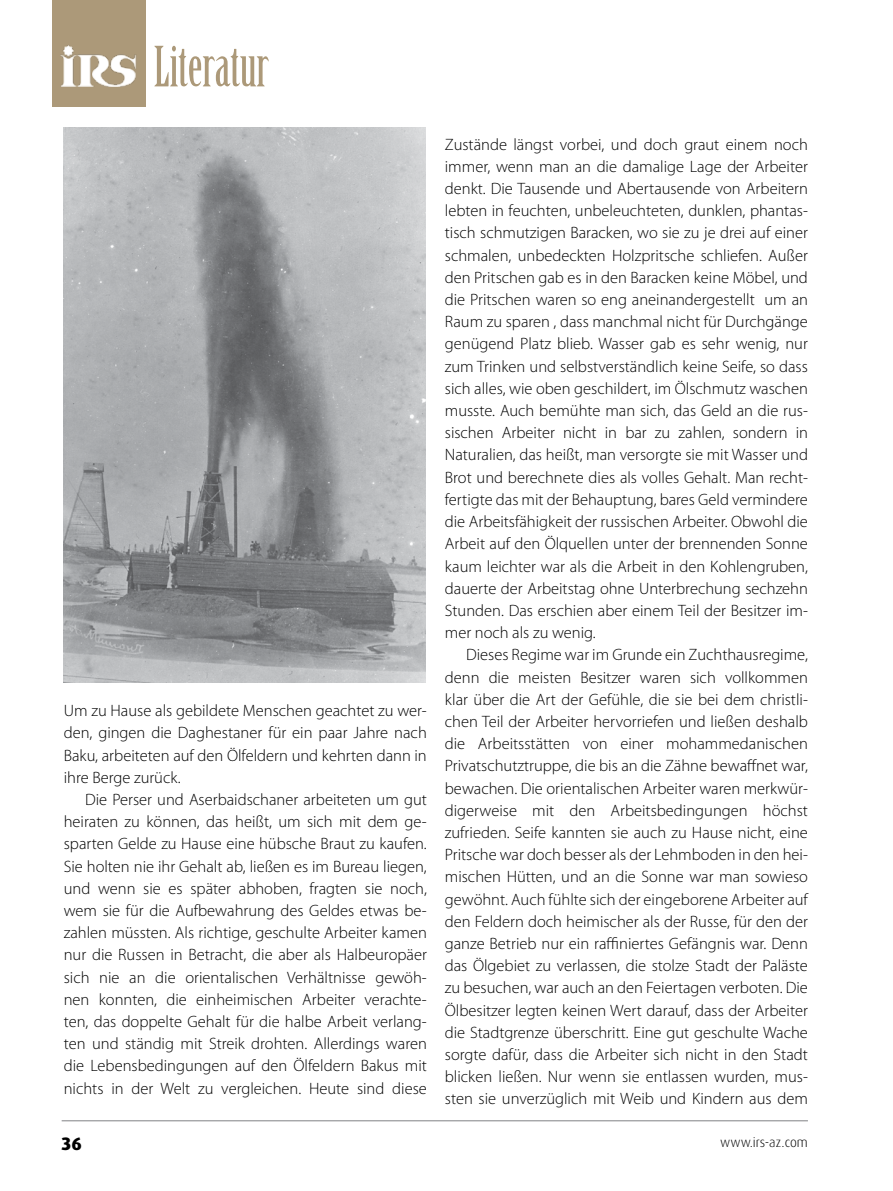
<style>
.page{position:relative;width:893px;height:1191px;background:#fff}
.page>*{position:absolute;margin:0;border:0;box-sizing:border-box;transform-origin:0 0}
.t1{font:54.15px "Birch Std";color:#ac9979}
.t2{font:800 18px "Dax Pro";color:#000}
.t3{font:300 16.5px/22.2px "Myriad Pro";color:#000;text-align:justify}
.t4{font:300 13.5px "Dax Pro";color:#000}
</style>
<div class="page">
<hr style="left:62px;top:1120px;width:746px;height:1px;background:#808285">
<img style="left:63px;top:128px;width:363px;height:555px">
<div style="left:52px;top:0;width:94px;height:106px;background:#ac9979"></div>
<img style="left:60px;top:45px;width:76px;height:41px">
<h1 class="t1" style="left:154px;top:36px;width:116px">Literatur</h1>
<p class="t3" style="left:64px;top:700px;width:365px">Um zu Hause als gebildete Menschen geachtet zu wer&shy;den, gingen die Daghestaner für ein paar Jahre nach Baku, arbeiteten auf den Ölfeldern und kehrten dann in ihre Berge zurück.</p>
<p class="t3" style="left:64px;top:788px;width:365px;text-indent:21px">Die Perser und Aserbaidschaner arbeiteten um gut heiraten zu können, das heißt, um sich mit dem ge&shy;sparten Gelde zu Hause eine hübsche Braut zu kaufen.<br>Sie holten nie ihr Gehalt ab, ließen es im Bureau liegen, und wenn sie es später abhoben, fragten sie noch, wem sie für die Aufbewahrung des Geldes etwas be&shy;zahlen müssten. Als richtige, geschulte Arbeiter kamen nur die Russen in Betracht, die aber als Halbeuropäer sich nie an die orientalischen Verhältnisse gewöh&shy;nen konnten, die einheimischen Arbeiter verachte&shy;ten, das doppelte Gehalt für die halbe Arbeit verlang&shy;ten und ständig mit Streik drohten. Allerdings waren die Lebensbedingungen auf den Ölfeldern Bakus mit nichts in der Welt zu vergleichen. Heute sind diese</p>
<p class="t3" style="left:445px;top:133px;width:365px">Zustände längst vorbei, und doch graut einem noch immer, wenn man an die damalige Lage der Arbeiter denkt. Die Tausende und Abertausende von Arbeitern lebten in feuchten, unbeleuchteten, dunklen, phantas&shy;tisch schmutzigen Baracken, wo sie zu je drei auf einer schmalen, unbedeckten Holzpritsche schliefen. Außer den Pritschen gab es in den Baracken keine Möbel, und die Pritschen waren so eng aneinandergestellt um an Raum zu sparen , dass manchmal nicht für Durchgänge genügend Platz blieb. Wasser gab es sehr wenig, nur zum Trinken und selbstverständlich keine Seife, so dass sich alles, wie oben geschildert, im Ölschmutz waschen musste. Auch bemühte man sich, das Geld an die rus&shy;sischen Arbeiter nicht in bar zu zahlen, sondern in Naturalien, das heißt, man versorgte sie mit Wasser und Brot und berechnete dies als volles Gehalt. Man recht&shy;fertigte das mit der Behauptung, bares Geld vermindere die Arbeitsfähigkeit der russischen Arbeiter. Obwohl die Arbeit auf den Ölquellen unter der brennenden Sonne kaum leichter war als die Arbeit in den Kohlengruben, dauerte der Arbeitstag ohne Unterbrechung sechzehn Stunden. Das erschien aber einem Teil der Besitzer im&shy;mer noch als zu wenig.</p>
<p class="t3" style="left:445px;top:644px;width:365px;text-indent:21px">Dieses Regime war im Grunde ein Zuchthausregime, denn die meisten Besitzer waren sich vollkommen klar über die Art der Gefühle, die sie bei dem christli&shy;chen Teil der Arbeiter hervorriefen und ließen deshalb die Arbeitsstätten von einer mohammedanischen Privatschutztruppe, die bis an die Zähne bewaffnet war, bewachen. Die orientalischen Arbeiter waren merkwür&shy;digerweise mit den Arbeitsbedingungen höchst zufrieden. Seife kannten sie auch zu Hause nicht, eine Pritsche war doch besser als der Lehmboden in den hei&shy;mischen H ütten, und an die Sonne war man sowieso gewöhnt. Auch fühlte sich der eingeborene Arbeiter auf den Feldern doch heimischer als der Russe, für den der ganze Betrieb nur ein raffiniertes Gefängnis war. Denn das Ölgebiet zu verlassen, die stolze Stadt der Paläste zu besuchen, war auch an den Feiertagen verboten. Die Ölbesitzer legten keinen Wert darauf, dass der Arbeiter die Stadtgrenze überschritt. Eine gut geschulte Wache sorgte dafür, dass die Arbeiter sich nicht in den Stadt blicken ließen. N ur wenn sie entlassen wurden, mus&shy;sten sie unverzüglich mit Weib und Kindern aus dem</p>
<p class="t2" style="left:62px;top:1131px;width:22px">36</p>
<p class="t4" style="left:720px;top:1133px;width:89px">www.irs-az.com</p>
</div>
